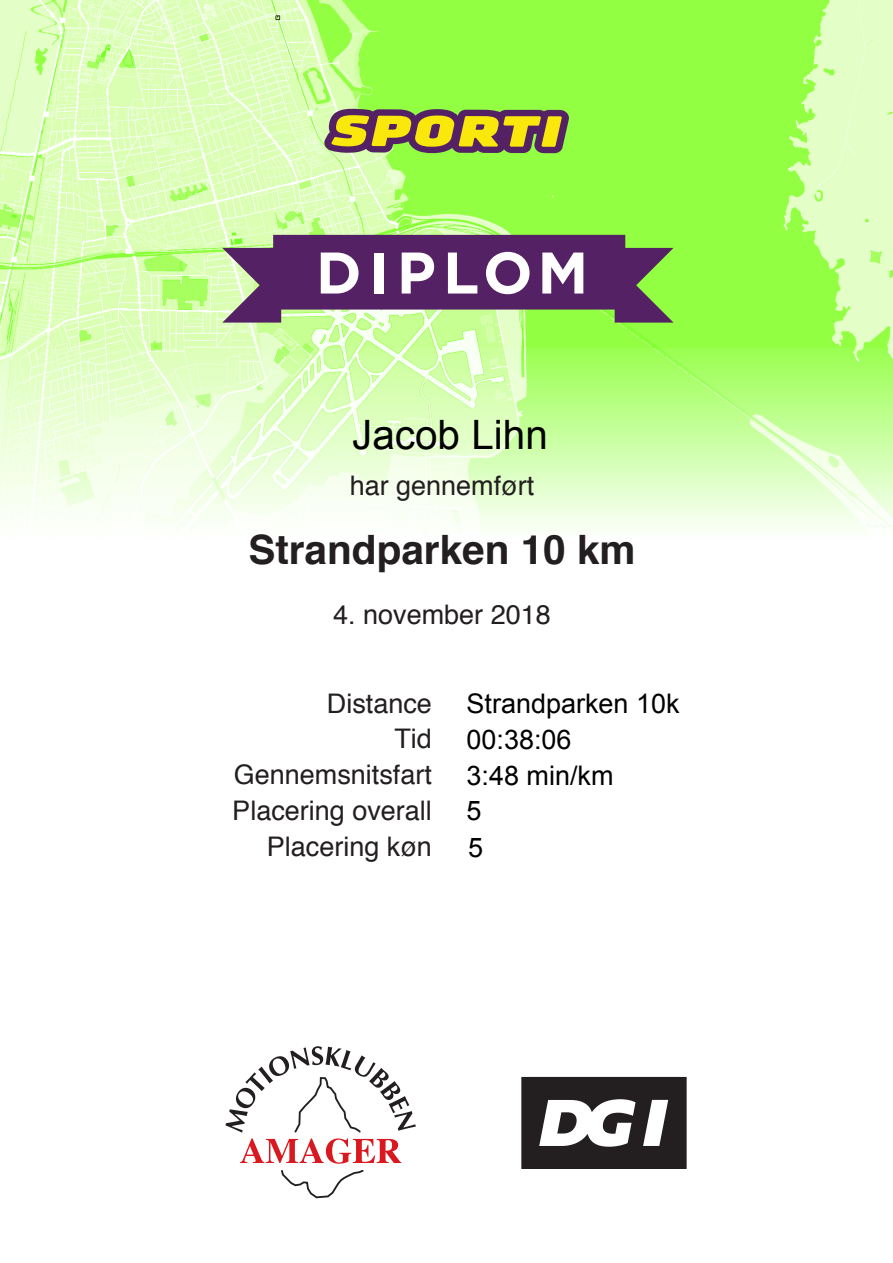
<style>
.page{position:relative;width:893px;height:1263px;background:#fff}
.page>*{position:absolute;margin:0;border:0;box-sizing:border-box;transform-origin:0 0}
.t1{font:700 58.5px "Gotham";letter-spacing:.12em;color:#fff}
.t2{font:700 40.5px "Helvetica";color:#231f20}
.t3{font:40.5px "Arial";color:#000}
.t4{font:27px/36px "Helvetica";color:#231f20;text-align:right}
.t5{font:27px/37.5px "Arial";color:#000}
</style>
<div class="page">
<img style="left:0;top:0;width:893px;height:349px">
<svg style="left:0;top:349px;width:893px;height:181px"></svg>
<svg style="left:324px;top:109px;width:245px;height:44px;background:#a1893f"></svg>
<svg style="left:222px;top:235px;width:451px;height:88px;background:#6b506c"></svg>
<svg style="left:225px;top:1046px;width:191px;height:153px"></svg>
<svg style="left:521px;top:1077px;width:166px;height:92px"></svg>
<h1 class="t1" style="left:316px;top:239px;width:274px">DIPLOM</h1>
<h2 class="t3" style="left:352px;top:413px;width:197px">Jacob Lihn</h2>
<p class="t4" style="left:350px;top:468px;width:186px">har gennemført</p>
<h2 class="t2" style="left:248px;top:517px;width:389px">Strandparken 10 km</h2>
<p class="t4" style="left:333px;top:597px;width:219px">4. november 2018</p>
<p class="t4" style="left:232px;top:686px;width:201px">Distance<br>Tid<br>Gennemsnitsfart<br>Placering overall<br>Placering køn</p>
<p class="t5" style="left:466px;top:685px;width:215px">Strandparken 10k</p>
<p class="t5" style="left:466px;top:721px;width:107px">00:38:06</p>
<p class="t5" style="left:466px;top:757px;width:148px">3:48 min/km</p>
<p class="t5" style="left:466px;top:791px;width:18px">5<br>5</p>
</div>
